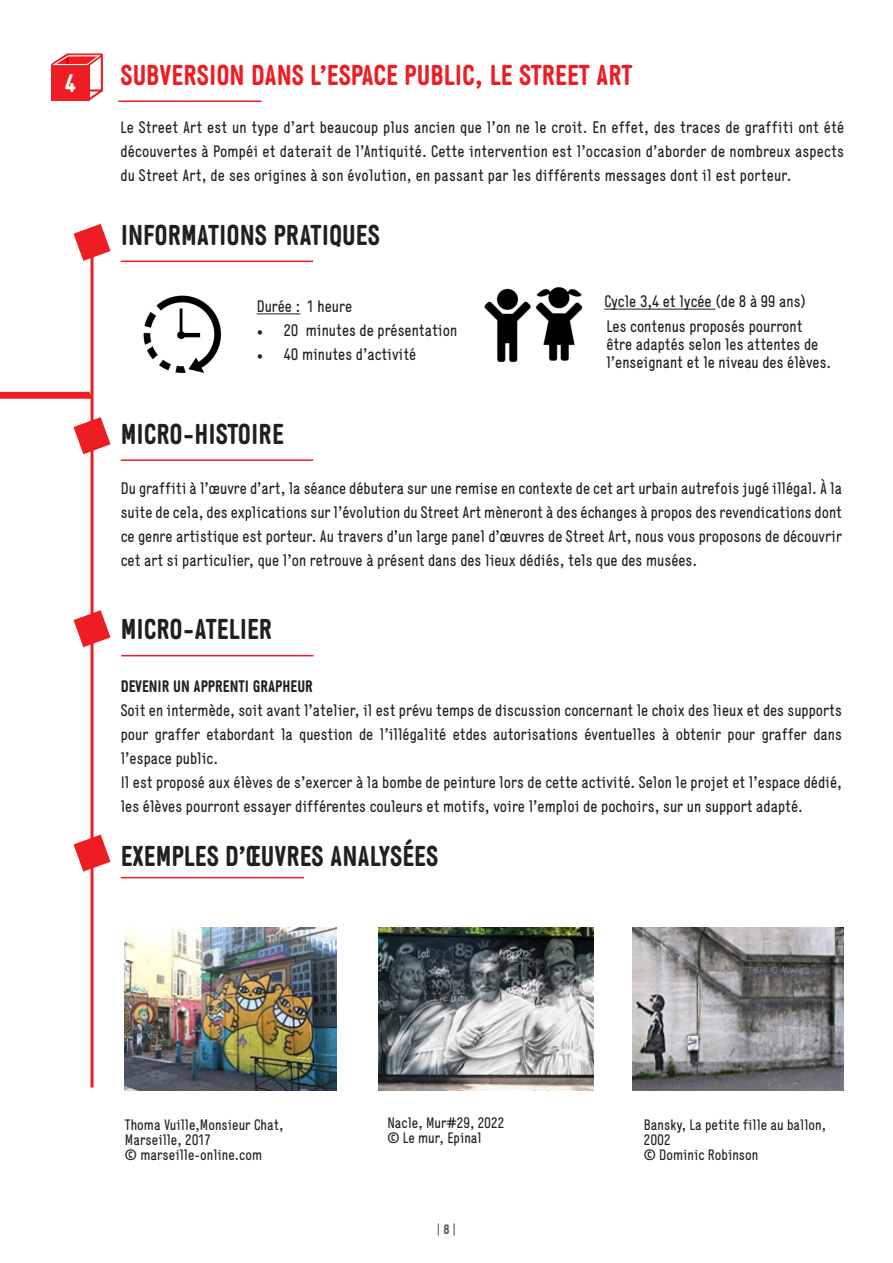
<style>
.page{position:relative;width:893px;height:1263px;background:#fff}
.page>*{position:absolute;margin:0;border:0;box-sizing:border-box;transform-origin:0 0}
.t1{font:700 28.5px "Generika";color:#231f20}
.t2{font:700 28.5px "Generika";color:#ee1d23}
.t3{font:700 25.35px "Generika";color:#fff}
.t4{font:16.5px/24px "Generika";color:#231f20;text-align:justify}
.t5{font:700 16.5px "Generika";color:#231f20}
.t6{font:15px/15px "Generika";color:#231f20}
.t7{font:13.5px "Generika";color:#57585a}
.s1{font-family:"Minion Pro"}
.s2{font-weight:700}
</style>
<div class="page">
<div style="left:66px;top:53px;width:37px;height:39px;border:2px solid #ee1d23"></div>
<div style="left:51px;top:65px;width:38px;height:35px;background:#ee1d23"></div>
<svg style="left:86px;top:88px;width:17px;height:13px"></svg>
<svg style="left:51px;top:53px;width:52px;height:15px"></svg>
<svg style="left:73px;top:417px;width:38px;height:37px"></svg>
<svg style="left:0;top:392px;width:91px;height:7px"></svg>
<svg style="left:73px;top:224px;width:38px;height:37px"></svg>
<hr style="left:118px;top:100px;width:143px;height:2px;background:#ee1d23">
<svg style="left:73px;top:610px;width:38px;height:37px"></svg>
<svg style="left:73px;top:834px;width:38px;height:38px"></svg>
<hr style="left:91px;top:237px;width:3px;height:850px;background:#ee1d23">
<hr style="left:121px;top:877px;width:183px;height:1px;background:#ee1d23">
<hr style="left:121px;top:459px;width:192px;height:2px;background:#ee1d23">
<hr style="left:121px;top:655px;width:193px;height:1px;background:#ee1d23">
<hr style="left:121px;top:261px;width:192px;height:1px;background:#ee1d23">
<hr style="left:257px;top:313px;width:43px;height:1px;background:#231f20">
<img style="left:125px;top:927px;width:211px;height:163px">
<img style="left:379px;top:928px;width:215px;height:162px">
<img style="left:632px;top:928px;width:212px;height:162px">
<img style="left:484px;top:288px;width:47px;height:75px">
<img style="left:535px;top:287px;width:48px;height:74px">
<img style="left:143px;top:295px;width:79px;height:78px">
<hr style="left:604px;top:309px;width:111px;height:1px;background:#231f20">
<p class="t3" style="left:65px;top:68px;width:13px">4</p>
<p class="t2" style="left:120px;top:58px;width:514px">SUBVERSION DANS L’ESPACE PUBLIC, LE STREET ART</p>
<p class="t4" style="left:120px;top:115px;width:725px">Le Street Art est un type d’art beaucoup plus ancien que l’on ne le croit. En effet, des traces de graffiti ont été découvertes à Pompéi et daterait de l’Antiquité. Cette intervention est l’occasion d’aborder de nombreux aspects du Street Art, de ses origines à son évolution, en passant par les différents messages dont il est porteur.</p>
<p class="t1" style="left:121px;top:218px;width:261px">INFORMATIONS PRATIQUES</p>
<p class="t4" style="left:257px;top:294px;width:97px">Durée : 1 heure</p>
<p class="t4" style="left:257px;top:318px;width:202px"><span class="s1">•</span> 20 minutes de présentation</p>
<p class="t4" style="left:257px;top:342px;width:161px"><span class="s1">•</span> 40 minutes d’activité</p>
<p class="t1" style="left:121px;top:417px;width:165px">MICRO-HISTOIRE</p>
<p class="t4" style="left:604px;top:290px;width:203px">Cycle 3,4 et lycée (de 8 à 99 ans)</p>
<p class="t4" style="left:606px;top:317px;width:226px;line-height:18px;text-align:left">Les contenus proposés pourront être adaptés selon les attentes de l’enseignant et le niveau des élèves.</p>
<p class="t4" style="left:121px;top:476px;width:723px">Du graffiti à l’œuvre d’art, la séance débutera sur une remise en contexte de cet art urbain autrefois jugé illégal. À la suite de cela, des explications sur l’évolution du Street Art mèneront à des échanges à propos des revendications dont ce genre artistique est porteur. Au travers d’un large panel d’œuvres de Street Art, nous vous proposons de découvrir cet art si particulier, que l’on retrouve à présent dans des lieux dédiés, tels que des musées.</p>
<p class="t1" style="left:121px;top:612px;width:153px">MICRO-ATELIER</p>
<p class="t5" style="left:121px;top:676px;width:194px">DEVENIR UN APPRENTI GRAPHEUR</p>
<p class="t4" style="left:121px;top:698px;width:723px">Soit en intermède, soit avant l’atelier, il est prévu temps de discussion concernant le choix des lieux et des supports pour graffer etabordant la question de l’illégalité etdes autorisations éventuelles à obtenir pour graffer dans l’espace public.</p>
<p class="t4" style="left:121px;top:770px;width:723px">Il est proposé aux élèves de s’exercer à la bombe de peinture lors de cette activité. Selon le projet et l’espace dédié, les élèves pourront essayer différentes couleurs et motifs, voire l’emploi de pochoirs, sur un support adapté.</p>
<p class="t1" style="left:121px;top:839px;width:319px">EXEMPLES D’ŒUVRES ANALYSÉES</p>
<p class="t6" style="left:125px;top:1117px;width:160px">Thoma Vuille,Monsieur Chat,</p>
<p class="t6" style="left:125px;top:1132px;width:87px">Marseille, 2017</p>
<p class="t6" style="left:125px;top:1147px;width:139px">© marseille-online.com</p>
<p class="t6" style="left:387px;top:1115px;width:118px">Nacle, Mur#29, 2022</p>
<p class="t6" style="left:387px;top:1130px;width:96px">© Le mur, Epinal</p>
<p class="t7" style="left:437px;top:1222px;width:21px">| <span class="s2">8</span> |</p>
<p class="t6" style="left:644px;top:1117px;width:184px">Bansky, La petite fille au ballon,<br>2002</p>
<p class="t6" style="left:644px;top:1147px;width:116px">© Dominic Robinson</p>
</div>
